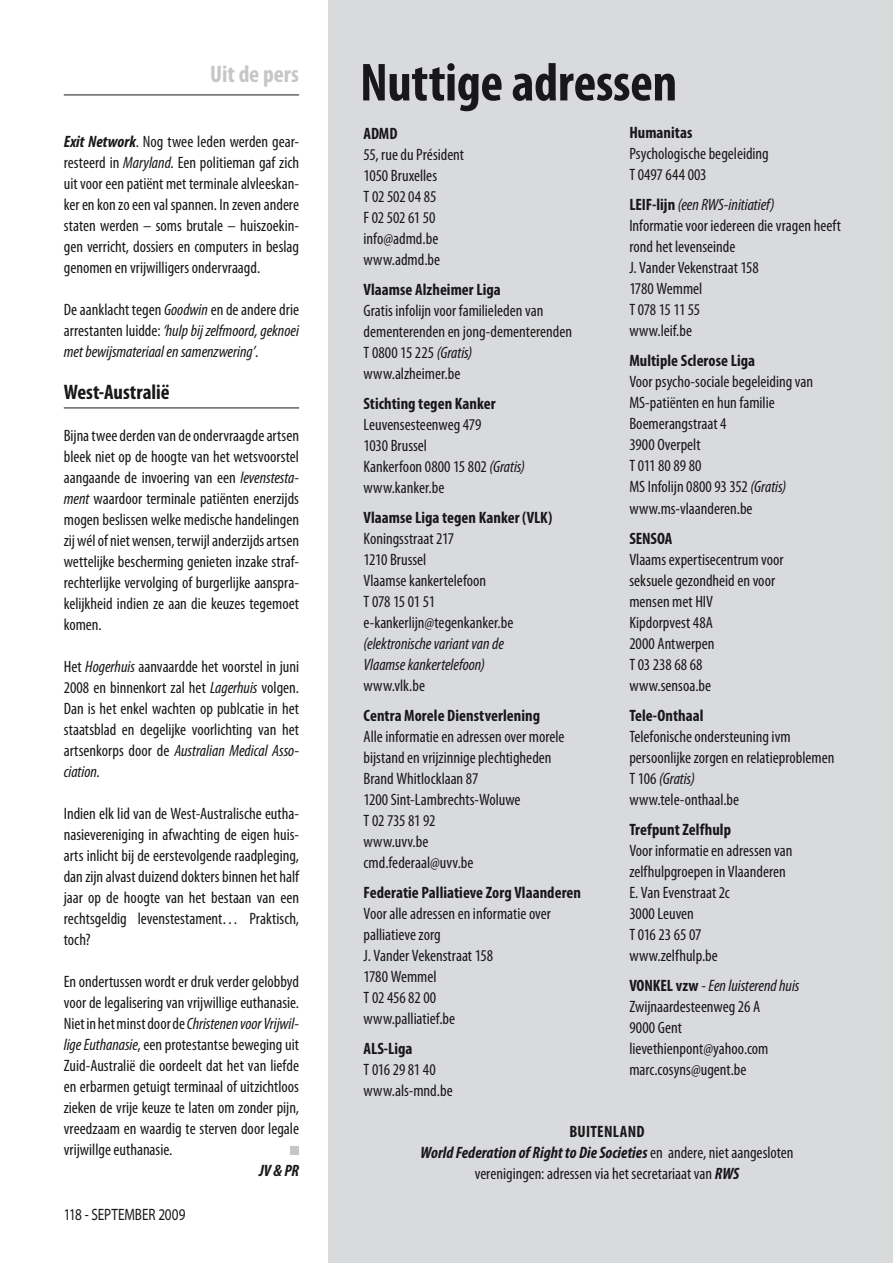
<style>
.page{position:relative;width:893px;height:1263px;background:#fff}
.page>*{position:absolute;margin:0;border:0;box-sizing:border-box;transform-origin:0 0}
.t1{font:700 condensed 54px "Myriad Pro";color:#1a171b}
.t2{font:700 condensed 24px "Myriad Pro";color:#c5c6c8}
.t3{font:700 condensed 21px "Myriad Pro";letter-spacing:-.005em;color:#1a171b}
.t4{font:condensed 16.5px/21px "Myriad Pro";color:#1a171b}
.t5{font:700 condensed 16.5px "Myriad Pro";color:#1a171b}
.t6{font:italic condensed 16.5px/21px "Myriad Pro";color:#1a171b}
.t7{font:16.5px "Myriad Pro";letter-spacing:-.01em;color:#1a171b;scale:.8 1}
.t8{font:italic 700 condensed 16.5px "Myriad Pro";color:#1a171b}
.s1{font-weight:700;font-style:italic}
.s2{font-style:italic}
.s3{font-style:normal}
.s4{font-weight:700}
</style>
<div class="page">
<div style="left:329px;top:0;width:564px;height:1263px;background:#d9dadb"></div>
<hr style="left:64px;top:408px;width:235px;height:1px;background:#1a171b">
<hr style="left:64px;top:95px;width:235px;height:1px;background:#1a171b">
<div style="left:291px;top:1146px;width:8px;height:9px;background:#c5c6c7"></div>
<h2 class="t2" style="left:210px;top:59px;width:90px">Uit de pers</h2>
<p class="t4" style="left:64px;top:131px;width:237px;text-align:justify"><span class="s1">Exit Network</span>. Nog twee leden werden gear&shy;resteerd in <span class="s2">Maryland</span>. Een politieman gaf zich uit voor een patiënt met terminale alvleeskan&shy;ker en kon zo een val spannen. In zeven andere staten werden – soms brutale – huiszoekin&shy;gen verricht, dossiers en computers in beslag genomen en vrijwilligers ondervraagd.</p>
<p class="t6" style="left:64px;top:299px;width:237px;text-align:justify"><span class="s3">De aanklacht tegen</span> Goodwin <span class="s3">en de andere drie arrestanten luidde:</span> ‘hulp bij zelfmoord, geknoei met bewijsmateriaal en samenzwering’<span class="s3">.</span></p>
<p class="t3" style="left:64px;top:379px;width:107px">West-Australië</p>
<p class="t4" style="left:64px;top:425px;width:237px;text-align:justify">Bijna twee derden van de ondervraagde artsen bleek niet op de hoogte van het wetsvoorstel aangaande de invoering van een <span class="s2">levenstesta&shy;ment</span> waardoor terminale patiënten enerzijds mogen beslissen welke medische handelingen zij wél of niet wensen, terwijl anderzijds artsen wettelijke bescherming genieten inzake straf&shy;rechterlijke vervolging of burgerlijke aanspra&shy;kelijkheid indien ze aan die keuzes tegemoet komen.</p>
<p class="t4" style="left:64px;top:656px;width:237px;text-align:justify">Het <span class="s2">Hogerhuis</span> aanvaardde het voorstel in juni 2008 en binnenkort zal het <span class="s2">Lagerhuis</span> volgen.<br>Dan is het enkel wachten op publcatie in het staatsblad en degelijke voorlichting van het artsenkorps door de <span class="s2">Australian Medical Asso&shy;ciation</span>.</p>
<p class="t4" style="left:64px;top:803px;width:237px;text-align:justify">Indien elk lid van de West-Australische eutha&shy;nasievereniging in afwachting de eigen huis&shy;arts inlicht bij de eerstevolgende raadpleging, dan zijn alvast duizend dokters binnen het half jaar op de hoogte van het bestaan van een rechtsgeldig levenstestament… Praktisch, toch?</p>
<p class="t4" style="left:64px;top:971px;width:237px;text-align:justify">En ondertussen wordt er druk verder gelobbyd voor de legalisering van vrijwillige euthanasie.<br>Niet in het minst door de <span class="s2">Christenen voor Vrijwil&shy;lige Euthanasie</span>, een protestantse beweging uit Zuid-Australië die oordeelt dat het van liefde en erbarmen getuigt terminaal of uitzichtloos zieken de vrije keuze te laten om zonder pijn, vreedzaam en waardig te sterven door legale vrijwillge euthanasie.</p>
<p class="t8" style="left:259px;top:1160px;width:41px">JV &amp; PR</p>
<p class="t7" style="left:64px;top:1206px;width:154px">118 - SEPTEMBER 2009</p>
<h1 class="t1" style="left:360px;top:49px;width:319px">Nuttige adressen</h1>
<p class="t5" style="left:364px;top:123px;width:35px">ADMD</p>
<p class="t4" style="left:364px;top:143px;width:102px">55, rue du Président<br>1050 Bruxelles<br>T 02 502 04 85<br>F 02 502 61 50 info@admd.be www.admd.be</p>
<p class="t5" style="left:364px;top:279px;width:139px">Vlaamse Alzheimer Liga</p>
<p class="t4" style="left:364px;top:299px;width:210px">Gratis infolijn voor familieleden van dementerenden en jong-dementerenden<br>T 0800 15 225 <span class="s2">(Gratis) </span>www.alzheimer.be</p>
<p class="t5" style="left:364px;top:393px;width:134px">Stichting tegen Kanker</p>
<p class="t4" style="left:364px;top:413px;width:163px">Leuvensesteenweg 479<br>1030 Brussel<br>Kankerfoon 0800 15 802 <span class="s2">(Gratis) </span>www.kanker.be</p>
<p class="t5" style="left:364px;top:507px;width:190px">Vlaamse Liga tegen Kanker (VLK)</p>
<p class="t4" style="left:364px;top:527px;width:151px">Koningsstraat 217<br>1210 Brussel<br>Vlaamse kankertelefoon<br>T 078 15 01 51 e-kankerlijn@tegenkanker.be</p>
<p class="t6" style="left:364px;top:632px;width:142px">(elektronische variant van de<br>Vlaamse kankertelefoon)</p>
<p class="t4" style="left:364px;top:674px;width:63px">www.vlk.be</p>
<p class="t5" style="left:364px;top:705px;width:178px">Centra Morele Dienstverlening</p>
<p class="t4" style="left:364px;top:725px;width:203px">Alle informatie en adressen over morele bijstand en vrijzinnige plechtigheden<br>Brand Whitlocklaan 87<br>1200 Sint-Lambrechts-Woluwe<br>T 02 735 81 92<br>www.uvv.be<br>cmd.federaal@uvv.be</p>
<p class="t5" style="left:364px;top:882px;width:219px">Federatie Palliatieve Zorg Vlaanderen</p>
<p class="t4" style="left:364px;top:902px;width:189px">Voor alle adressen en informatie over palliatieve zorg<br>J. Vander Vekenstraat 158<br>1780 Wemmel<br>T 02 456 82 00<br>www.palliatief.be</p>
<p class="t5" style="left:364px;top:1038px;width:51px">ALS-Liga</p>
<p class="t4" style="left:364px;top:1059px;width:91px">T 016 29 81 40 www.als-mnd.be</p>
<p class="t5" style="left:629px;top:123px;width:65px">Humanitas</p>
<p class="t4" style="left:629px;top:143px;width:141px">Psychologische begeleiding<br>T 0497 644 003</p>
<p class="t4" style="left:629px;top:194px;width:213px"><span class="s4">LEIF-lijn</span> <span class="s2">(een RWS-initiatief)<br></span>Informatie voor iedereen die vragen heeft rond het levenseinde<br>J. Vander Vekenstraat 158<br>1780 Wemmel<br>T 078 15 11 55<br>www.leif.be</p>
<p class="t5" style="left:629px;top:351px;width:127px">Multiple Sclerose Liga</p>
<p class="t4" style="left:629px;top:371px;width:185px">Voor psycho-sociale begeleiding van<br>MS-patiënten en hun familie<br>Boemerangstraat 4<br>3900 Overpelt<br>T 011 80 89 80<br>MS Infolijn 0800 93 352 <span class="s2">(Gratis) </span>www.ms-vlaanderen.be</p>
<p class="t5" style="left:629px;top:528px;width:8px">SENSO</p>
<p class="t5" style="left:665px;top:528px;width:9px">A</p>
<p class="t4" style="left:629px;top:548px;width:156px">Vlaams expertisecentrum voor seksuele gezondheid en voor mensen met HIV<br>Kipdorpvest 48A<br>2000 Antwerpen<br>T 03 238 68 68 www.sensoa.be</p>
<p class="t5" style="left:629px;top:705px;width:76px">Tele-Onthaal</p>
<p class="t4" style="left:629px;top:725px;width:207px">Telefonische ondersteuning ivm persoonlijke zorgen en relatieproblemen<br>T 106 <span class="s2">(Gratis)<br></span>www.tele-onthaal.be</p>
<p class="t5" style="left:629px;top:819px;width:103px">Trefpunt Zelfhulp</p>
<p class="t4" style="left:629px;top:839px;width:165px">Voor informatie en adressen van zelfhulpgroepen in Vlaanderen<br>E. Van Evenstraat 2c<br>3000 Leuven<br>T 016 23 65 07 www.zelfhulp.be</p>
<p class="t5" style="left:629px;top:975px;width:16px">VONKE</p>
<p class="t4" style="left:629px;top:974px;width:172px;text-indent:38px"><span class="s4">L vzw</span> - <span class="s2">Een luisterend huis<br></span>Zwijnaardesteenweg 26 A<br>9000 Gent lievethienpont@yahoo.com marc.cosyns@ugent.be</p>
<p class="t4" style="left:420px;top:1121px;width:375px;text-align:center"><span class="s4">BUITEN LAND<br></span><span class="s1">World Federation of Right to Die Societies</span> en andere, niet aangesloten verenigingen: adressen via het secretariaat van <span class="s1">RWS</span></p>
</div>
